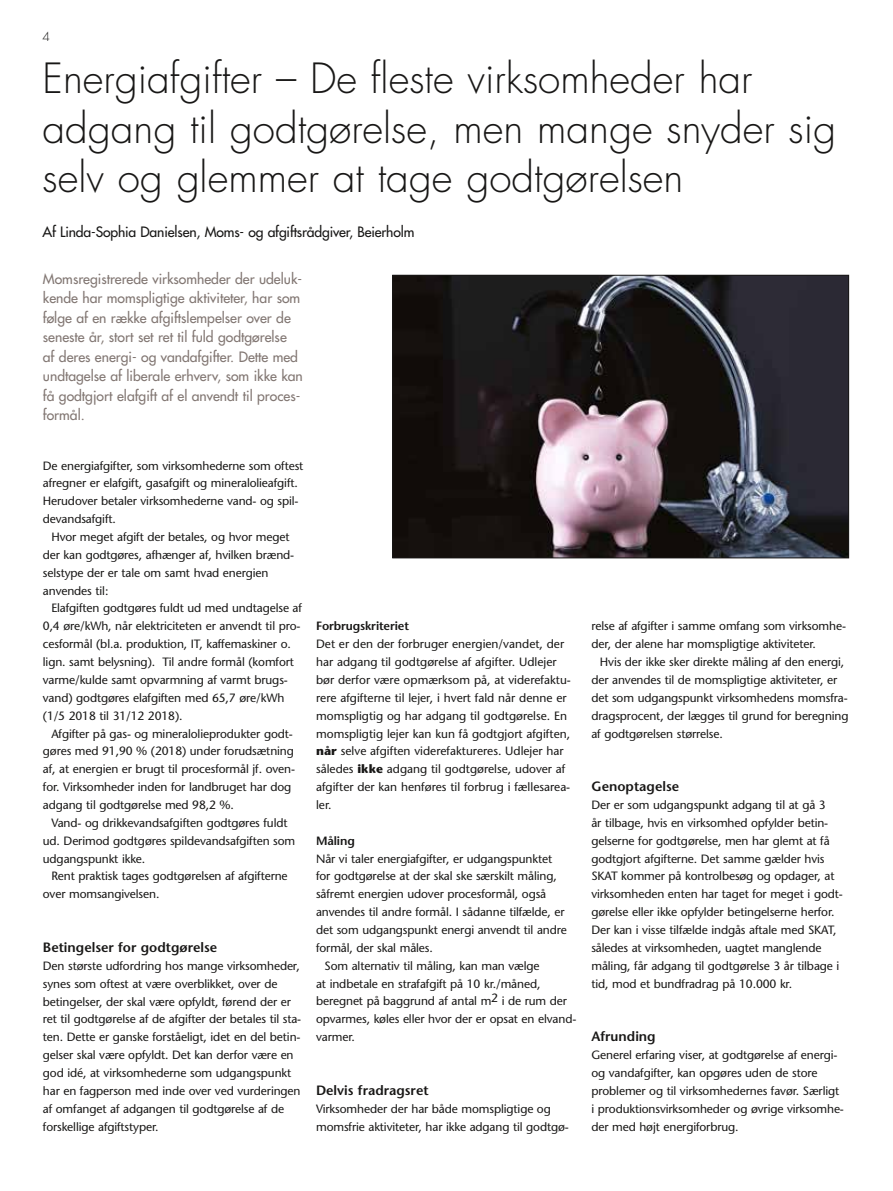
<style>
.page{position:relative;width:893px;height:1191px;background:#fff}
.page>*{position:absolute;margin:0;border:0;box-sizing:border-box;transform-origin:0 0}
.t1{font:300 40.5px/49.5px "Futura";color:#181716}
.t2{font:13.95px/19.5px "Futura";color:#827773}
.t3{font:13.95px "Futura";letter-spacing:-.01em;color:#181716}
.t4{font:600 13.5px "Stone Sans";color:#181716}
.t5{font:12px/17.9px "Stone Sans";letter-spacing:-.01em;color:#181716}
.t6{font:600 12px "Stone Sans";letter-spacing:-.01em;color:#181716}
.t7{font:300 12px "Futura";color:#181716}
.s1{font-weight:700}
</style>
<div class="page">
<img style="left:394px;top:277px;width:453px;height:279px">
<div style="left:392px;top:275px;width:457px;height:283px;border:1px solid #181716"></div>
<p class="t7" style="left:43px;top:29px;width:9px">4</p>
<h1 class="t1" style="left:42px;top:55px;width:795px">Energiafgifter – De fleste virksomheder har adgang til godtgørelse, men mange snyder sig selv og glemmer at tage godtgørelsen</h1>
<p class="t3" style="left:42px;top:223px;width:373px">Af Linda-Sophia Danielsen, Moms- og afgiftsrådgiver, Beierholm</p>
<p class="t2" style="left:43px;top:269px;width:261px">Momsregistrerede virksomheder der udeluk&shy;kende har momspligtige aktiviteter, har som følge af en række afgiftslempelser over de seneste år, stort set ret til fuld godtgørelse<br>af deres energi- og vandafgifter. Dette med undtagelse af liberale erhverv, som ikke kan få godtgjort elafgift af el anvendt til proces&shy;formål.</p>
<p class="t5" style="left:43px;top:456px;width:262px">De energiafgifter, som virksomhederne som oftest afregner er elafgift, gasafgift og mineralolieafgift.<br>Herudover betaler virksomhederne vand- og spil&shy;devandsafgift.</p>
<p class="t5" style="left:43px;top:528px;width:253px;text-indent:9px">Hvor meget afgift der betales, og hvor meget der kan godtgøres, afhænger af, hvilken brænd&shy;selstype der er tale om samt hvad energien anvendes til:</p>
<p class="t5" style="left:43px;top:599px;width:261px;text-indent:9px">Elafgiften godtgøres fuldt ud med undtagelse af 0,4 øre/kWh, når elektriciteten er anvendt til pro&shy;cesformål (bl.a. produktion, IT, kaffemaskiner o. lign. samt belysning). Til andre formål (komfort varme/kulde samt opvarmning af varmt brugs&shy;vand) godtgøres elafgiften med 65,7 øre/kWh (1/5 2018 til 31/12 2018).</p>
<p class="t5" style="left:43px;top:724px;width:254px;text-indent:9px">Afgifter på gas- og mineralolieprodukter godt&shy;gøres med 91,90 % (2018) under forudsætning af, at energien er brugt til procesformål jf. oven&shy;for. Virksomheder inden for landbruget har dog adgang til godtgørelse med 98,2 %.</p>
<p class="t5" style="left:43px;top:813px;width:254px;text-indent:9px">Vand- og drikkevandsafgiften godtgøres fuldt ud. Derimod godtgøres spildevandsafgiften som udgangspunkt ikke.</p>
<p class="t5" style="left:43px;top:867px;width:246px;text-indent:9px">Rent praktisk tages godtgørelsen af afgifterne over momsangivelsen.</p>
<p class="t4" style="left:43px;top:939px;width:176px">Betingelser for godtgørelse</p>
<p class="t5" style="left:43px;top:956px;width:260px">Den største udfordring hos mange virksomheder, synes som oftest at være overblikket, over de betingelser, der skal være opfyldt, førend der er ret til godtgørelse af de afgifter der betales til sta&shy;ten. Dette er ganske forståeligt, idet en del betin&shy;gelser skal være opfyldt. Det kan derfor være en god idé, at virksomhederne som udgangspunkt har en fagperson med inde over ved vurderingen af omfanget af adgangen til godtgørelse af de forskellige afgiftstyper.</p>
<p class="t6" style="left:316px;top:619px;width:94px">Forbrugskriteriet</p>
<p class="t5" style="left:316px;top:635px;width:256px">Det er den der forbruger energien/vandet, der har adgang til godtgørelse af afgifter. Udlejer bør derfor være opmærksom på, at viderefaktu&shy;rere afgifterne til lejer, i hvert fald når denne er momspligtig og har adgang til godtgørelse. En momspligtig lejer kan kun få godtgjort afgiften, <span class="s1">når</span> selve afgiften viderefaktureres. Udlejer har således <span class="s1">ikke</span> adgang til godtgørelse, udover af afgifter der kan henføres til forbrug i fællesarea&shy;ler.</p>
<p class="t6" style="left:316px;top:833px;width:40px">Måling</p>
<p class="t5" style="left:316px;top:849px;width:238px">Når vi taler energiafgifter, er udgangspunktet</p>
<p class="t5" style="left:316px;top:867px;width:242px">for godtgørelse at der skal ske særskilt måling,</p>
<p class="t5" style="left:316px;top:885px;width:232px">såfremt energien udover procesformål, også</p>
<p class="t5" style="left:316px;top:903px;width:250px">anvendes til andre formål. I sådanne tilfælde, er</p>
<p class="t5" style="left:316px;top:921px;width:252px">det som udgangspunkt energi anvendt til andre</p>
<p class="t5" style="left:316px;top:938px;width:118px">formål, der skal måles.</p>
<p class="t5" style="left:325px;top:956px;width:217px">Som alternativ til måling, kan man vælge</p>
<p class="t5" style="left:316px;top:974px;width:226px">at indbetale en strafafgift på 10 kr./måned,</p>
<p class="t5" style="left:316px;top:992px;width:252px">beregnet på baggrund af antal m2 i de rum der</p>
<p class="t5" style="left:316px;top:1010px;width:262px">opvarmes, køles eller hvor der er opsat en elvand-</p>
<p class="t5" style="left:316px;top:1028px;width:40px">varmer.</p>
<p class="t4" style="left:316px;top:1082px;width:114px">Delvis fradragsret</p>
<p class="t5" style="left:316px;top:1099px;width:254px">Virksomheder der har både momspligtige og momsfrie aktiviteter, har ikke adgang til godtgø-</p>
<p class="t5" style="left:591px;top:617px;width:256px">relse af afgifter i samme omfang som virksomhe&shy;der, der alene har momspligtige aktiviteter.</p>
<p class="t5" style="left:591px;top:653px;width:259px;text-indent:9px">Hvis der ikke sker direkte måling af den energi, der anvendes til de momspligtige aktiviteter, er det som udgangspunkt virksomhedens momsfra&shy;dragsprocent, der lægges til grund for beregning af godtgørelsen størrelse.</p>
<p class="t4" style="left:591px;top:778px;width:89px">Genoptagelse</p>
<p class="t5" style="left:591px;top:796px;width:253px">Der er som udgangspunkt adgang til at gå 3<br>år tilbage, hvis en virksomhed opfylder betin&shy;gelserne for godtgørelse, men har glemt at få godtgjort afgifterne. Det samme gælder hvis SKAT kommer på kontrolbesøg og opdager, at virksomheden enten har taget for meget i godt&shy;gørelse eller ikke opfylder betingelserne herfor.<br>Der kan i visse tilfælde indgås aftale med SKAT, således at virksomheden, uagtet manglende måling, får adgang til godtgørelse 3 år tilbage i tid, mod et bundfradrag på 10.000 kr.</p>
<p class="t4" style="left:591px;top:1028px;width:66px">Afrunding</p>
<p class="t5" style="left:591px;top:1046px;width:254px">Generel erfaring viser, at godtgørelse af energi&shy;og vandafgifter, kan opgøres uden de store problemer og til virksomhedernes favør. Særligt i produktionsvirksomheder og øvrige virksomhe&shy;der med højt energiforbrug.</p>
</div>
